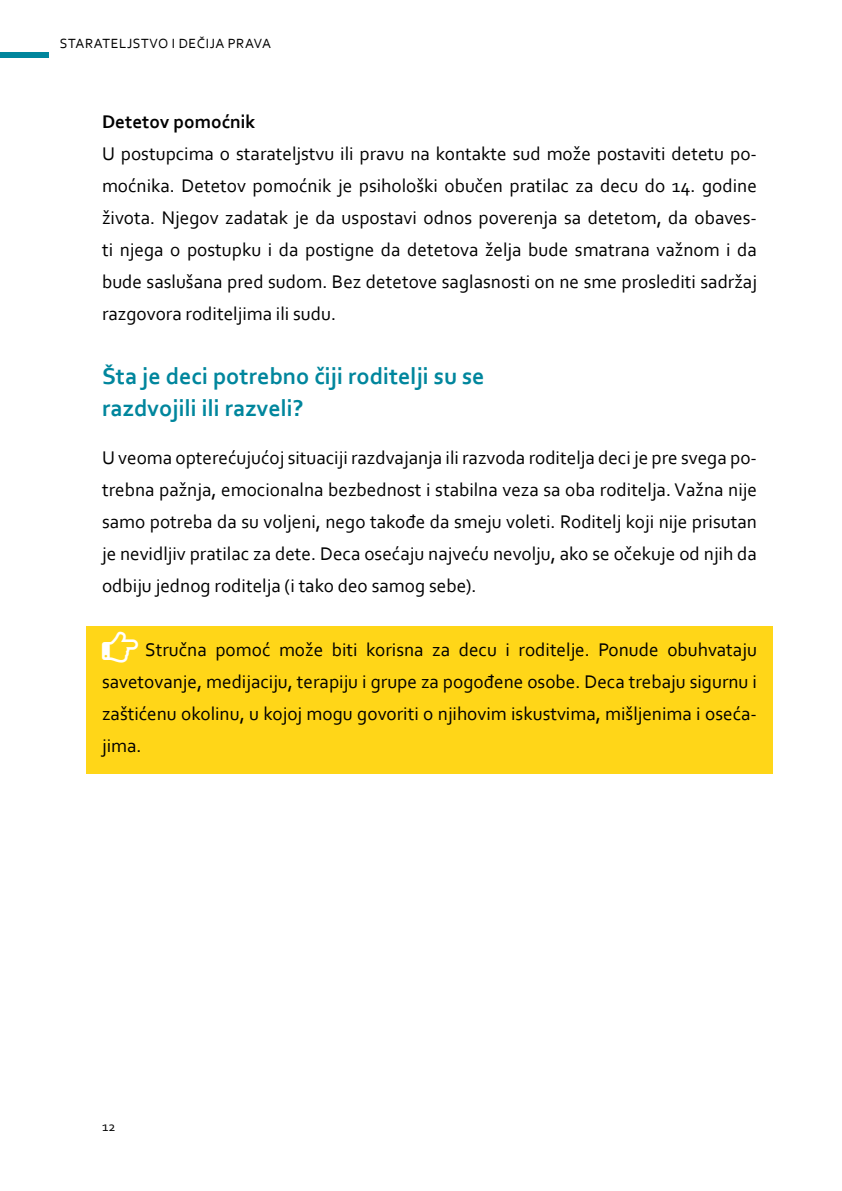
<style>
.page{position:relative;width:842px;height:1191px;background:#fff}
.page>*{position:absolute;margin:0;border:0;box-sizing:border-box;transform-origin:0 0}
.t1{font:700 24px/32px "Corbel";color:#00869d}
.t2{font:19.2px/32px "Corbel";color:#000;text-align:justify}
.t3{font:700 19.2px "Corbel";color:#000}
.t4{font:14px "Corbel";letter-spacing:.04em;color:#000}
</style>
<div class="page">
<div style="left:0;top:52px;width:48px;height:6px;background:#00869d"></div>
<div style="left:86px;top:626px;width:687px;height:147px;background:#ffd618"></div>
<p class="t4" style="left:60px;top:35px;width:213px">STARATELJSTVO I DEČIJA PRAVA</p>
<p class="t3" style="left:102px;top:110px;width:155px">Detetov pomoćnik</p>
<p class="t2" style="left:102px;top:137px;width:656px">U postupcima o starateljstvu ili pravu na kontakte sud može postaviti detetu po&shy;moćnika. Detetov pomoćnik je psihološki obučen pratilac za decu do 14. godine života. Njegov zadatak je da uspostavi odnos poverenja sa detetom, da obaves&shy;ti njega o postupku i da postigne da detetova želja bude smatrana važnom i da bude saslušana pred sudom. Bez detetove saglasnosti on ne sme proslediti sadržaj razgovora roditeljima ili sudu.</p>
<p class="t1" style="left:102px;top:359px;width:384px">Šta je deci potrebno čiji roditelji su se razdvojili ili razveli?</p>
<p class="t2" style="left:102px;top:441px;width:656px">U veoma opterećujućoj situaciji razdvajanja ili razvoda roditelja deci je pre svega po&shy;trebna pažnja, emocionalna bezbednost i stabilna veza sa oba roditelja. Važna nije samo potreba da su voljeni, nego takođe da smeju voleti. Roditelj koji nije prisutan je nevidljiv pratilac za dete. Deca osećaju najveću nevolju, ako se očekuje od njih da odbiju jednog roditelja (i tako deo samog sebe).</p>
<p class="t2" style="left:102px;top:633px;width:656px;text-indent:43px">Stručna pomoć može biti korisna za decu i roditelje. Ponude obuhvataju savetovanje, medijaciju, terapiju i grupe za pogođene osobe. Deca trebaju sigurnu i zaštićenu okolinu, u kojoj mogu govoriti o njihovim iskustvima, mišljenima i oseća&shy;jima.</p>
<p class="t4" style="left:102px;top:1117px;width:15px">12</p>
</div>
